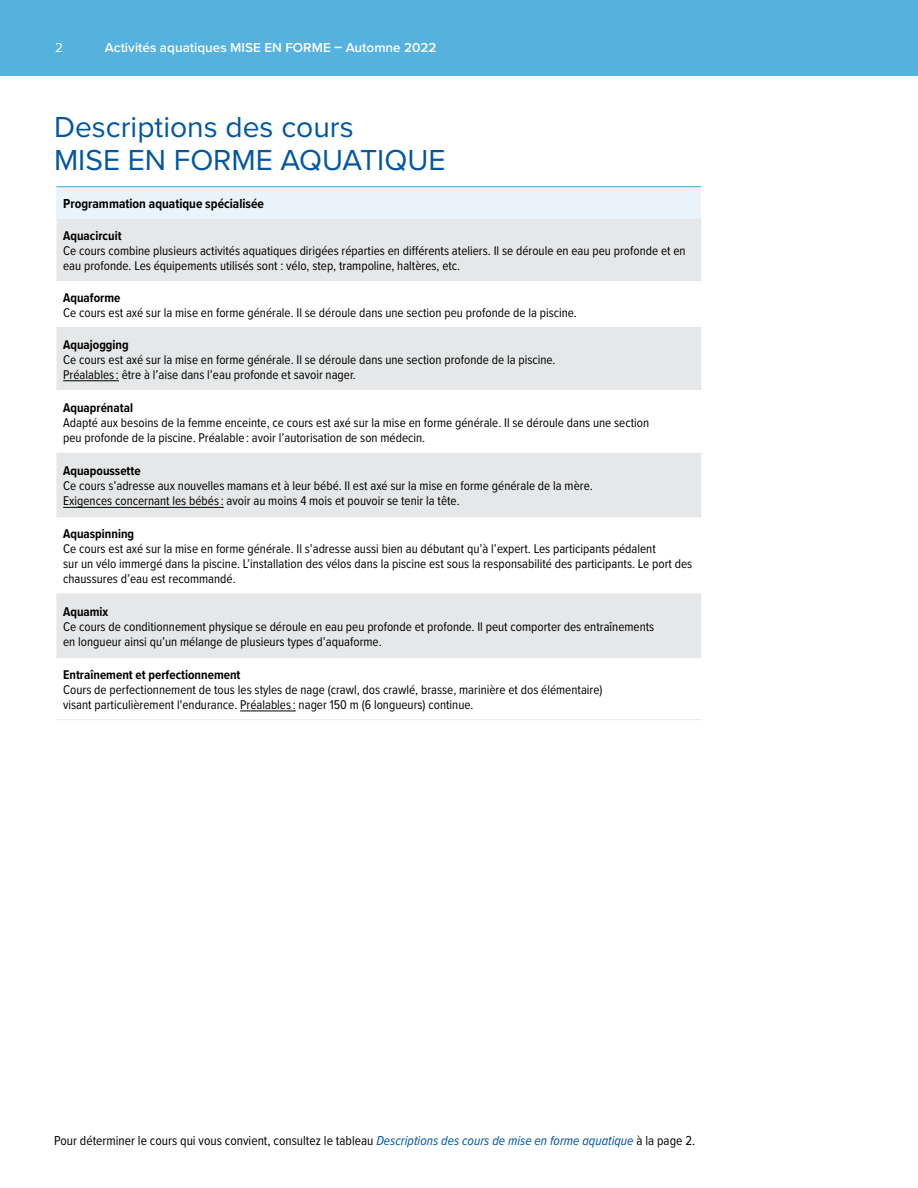
<style>
.page{position:relative;width:918px;height:1188px;background:#fff}
.page>*{position:absolute;margin:0;border:0;box-sizing:border-box;transform-origin:0 0}
.t1{font:30px/33px "Proxima Nova";color:#0056a2}
.t2{font:13.5px "Proxima Nova Cond";color:#000}
.t3{font:600 13.5px "Proxima Nova";color:#fff}
.t4{font:700 13.5px "Proxima Nova Cond";color:#000}
.t5{font:13.5px "Proxima Nova";color:#fff}
.t6{font:13.2px/15px "Proxima Nova Cond";color:#000}
.t7{font:700 13.2px "Proxima Nova Cond";color:#000}
.s1{font-weight:700}
.s2{font-style:italic;color:#00539f}
</style>
<div class="page">
<div style="left:0;top:0;width:918px;height:76px;background:#55b2df"></div>
<div style="left:56px;top:187px;width:645px;height:32px;background:#eaf3fa"></div>
<svg style="left:56px;top:219px;width:645px;height:438px;fill:#e6e7e8"></svg>
<div style="left:56px;top:281px;width:645px;height:47px;background:#fff"></div>
<hr style="left:56px;top:280px;width:645px;height:1px;background:#e6e7e8">
<hr style="left:56px;top:327px;width:645px;height:1px;background:#e6e7e8">
<hr style="left:56px;top:389px;width:645px;height:1px;background:#e6e7e8">
<hr style="left:56px;top:453px;width:645px;height:1px;background:#e6e7e8">
<hr style="left:56px;top:517px;width:645px;height:1px;background:#e6e7e8">
<hr style="left:56px;top:594px;width:645px;height:1px;background:#e6e7e8">
<hr style="left:56px;top:657px;width:645px;height:1px;background:#e6e7e8">
<hr style="left:56px;top:719px;width:645px;height:1px;background:#e6e7e8">
<hr style="left:56px;top:186px;width:645px;height:1px;background:#55b2df">
<hr style="left:63px;top:380px;width:56px;height:1px;background:#000">
<hr style="left:63px;top:507px;width:161px;height:1px;background:#000">
<hr style="left:240px;top:711px;width:56px;height:1px;background:#000">
<p class="t5" style="left:55px;top:38px;width:9px">2</p>
<p class="t3" style="left:105px;top:38px;width:333px">Activités aquatiques MISE EN FORME <span class="s1">–</span> Automne 2022</p>
<h1 class="t1" style="left:54px;top:110px;width:393px">Descriptions des cours<br>MISE EN FORME AQUATIQUE</h1>
<p class="t4" style="left:63px;top:194px;width:202px">Programmation aquatique spécialisée</p>
<p class="t7" style="left:63px;top:226px;width:60px">Aquacircuit</p>
<p class="t6" style="left:63px;top:242px;width:624px">Ce cours combine plusieurs activités aquatiques dirigées réparties en différents ateliers. Il se déroule en eau peu profonde et en eau profonde. Les équipements utilisés sont : vélo, step, trampoline, haltères, etc.</p>
<p class="t7" style="left:63px;top:288px;width:59px">Aquaforme</p>
<p class="t6" style="left:63px;top:304px;width:515px">Ce cours est axé sur la mise en forme générale. Il se déroule dans une section peu profonde de la piscine.</p>
<p class="t7" style="left:63px;top:335px;width:67px">Aquajogging</p>
<p class="t6" style="left:63px;top:351px;width:494px">Ce cours est axé sur la mise en forme générale. Il se déroule dans une section profonde de la piscine.<br>Préalables : être à l’aise dans l’eau profonde et savoir nager.</p>
<p class="t7" style="left:63px;top:397px;width:71px">Aquaprénatal</p>
<p class="t6" style="left:63px;top:414px;width:588px">Adapté aux besoins de la femme enceinte, ce cours est axé sur la mise en forme générale. Il se déroule dans une section peu profonde de la piscine. Préalable : avoir l’autorisation de son médecin.</p>
<p class="t7" style="left:63px;top:461px;width:79px">Aquapoussette</p>
<p class="t6" style="left:63px;top:478px;width:531px">Ce cours s’adresse aux nouvelles mamans et à leur bébé. Il est axé sur la mise en forme générale de la mère.<br>Exigences concernant les bébés : avoir au moins 4 mois et pouvoir se tenir la tête.</p>
<p class="t7" style="left:63px;top:524px;width:73px">Aquaspinning</p>
<p class="t6" style="left:63px;top:541px;width:631px">Ce cours est axé sur la mise en forme générale. Il s’adresse aussi bien au débutant qu’à l’expert. Les participants pédalent<br>sur un vélo immergé dans la piscine. L’installation des vélos dans la piscine est sous la responsabilité des participants. Le port des chaussures d’eau est recommandé.</p>
<p class="t7" style="left:63px;top:602px;width:47px">Aquamix</p>
<p class="t6" style="left:63px;top:619px;width:593px">Ce cours de conditionnement physique se déroule en eau peu profonde et profonde. Il peut comporter des entraînements en longueur ainsi qu’un mélange de plusieurs types d’aquaforme.</p>
<p class="t7" style="left:63px;top:665px;width:179px">Entraînement et perfectionnement</p>
<p class="t6" style="left:63px;top:681px;width:541px">Cours de perfectionnement de tous les styles de nage (crawl, dos crawlé, brasse, marinière et dos élémentaire) visant particulièrement l'endurance. Préalables : nager 150 m (6 longueurs) continue.</p>
<p class="t2" style="left:54px;top:1130px;width:643px">Pour déterminer le cours qui vous convient, consultez le tableau <span class="s2">Descriptions des cours de mise en forme aquatique</span> à la page 2.</p>
</div>
